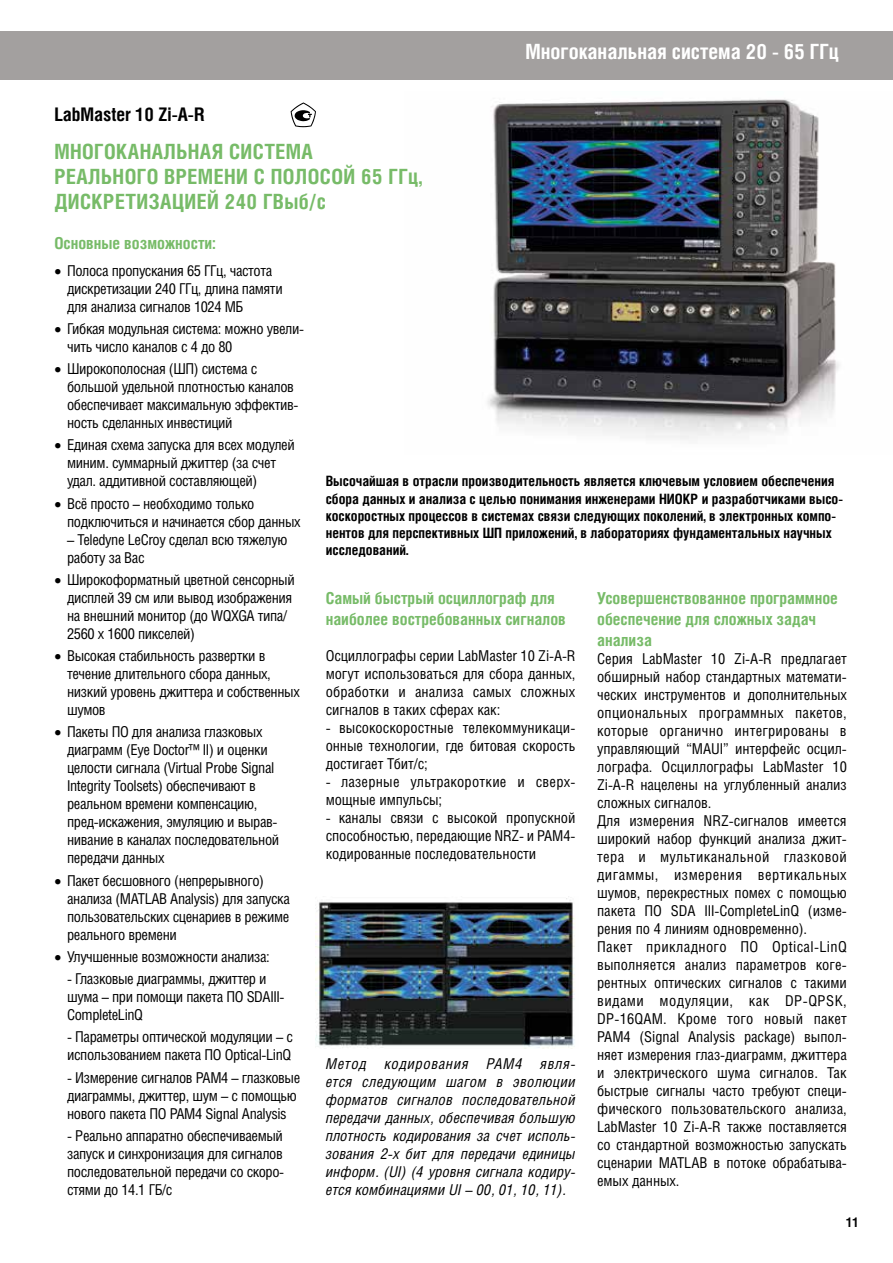
<style>
.page{position:relative;width:893px;height:1263px;background:#fff}
.page>*{position:absolute;margin:0;border:0;box-sizing:border-box;transform-origin:0 0}
.t1{font:700 21px/25.2px "Helios Cond C";letter-spacing:.02em;color:#77bb68}
.t2{font:700 21px "Helios Cond C";color:#fff}
.t3{font:700 18.75px "Helios Cond C";color:#000}
.t4{font:700 16.5px/21px "Helios Cond C";color:#77bb68}
.t5{font:15px/18px "Helios Cond C";letter-spacing:-.025em;color:#000}
.t6{font:15px/18px "Helios Cond C";letter-spacing:-.005em;color:#000}
.t7{font:italic 15px/18px "Helios Cond C";letter-spacing:.005em;color:#000;text-align:justify}
.t8{font:15px/18px "Helios Cond C";letter-spacing:.015em;color:#000}
.t9{font:700 14.25px/17.1px "Helios Cond C";color:#000}
.t10{font:700 13.5px "Helios Cond C";color:#000}
</style>
<div class="page">
<div style="left:0;top:31px;width:893px;height:48px;background:#a3a09f"></div>
<img style="left:487px;top:99px;width:352px;height:341px">
<img style="left:315px;top:898px;width:260px;height:150px">
<svg style="left:291px;top:102px;width:25px;height:25px"></svg>
<h1 class="t2" style="left:525px;top:39px;width:315px">Многоканальная система 20 - 65 ГГц</h1>
<p class="t3" style="left:54px;top:103px;width:152px">LabMaster 10 Zi-A-R</p>
<h1 class="t1" style="left:54px;top:138px;width:369px">МНОГОКАНАЛЬНАЯ СИСТЕМА<br>РЕАЛЬНОГО ВРЕМЕНИ С ПОЛОСОЙ 65 ГГц,<br>ДИСКРЕТИЗАЦИЕЙ 240 ГВыб/с</h1>
<p class="t4" style="left:54px;top:232px;width:163px">Основные возможности:</p>
<p class="t5" style="left:67px;top:261px;width:217px;text-indent:-13px">• Полоса пропускания 65 ГГц, частота дискретизации 240 ГГц, длина памяти для анализа сигналов 1024 МБ</p>
<p class="t5" style="left:67px;top:319px;width:238px;text-indent:-13px">• Гибкая модульная система: можно увели&shy;чить число каналов с 4 до 80</p>
<p class="t5" style="left:67px;top:359px;width:233px;text-indent:-13px">• Широкополосная (ШП) система с большой удельной плотностью каналов обеспечивает максимальную эффектив&shy;ность сделанных инвестиций</p>
<p class="t5" style="left:67px;top:436px;width:229px;text-indent:-13px">• Единая схема запуска для всех модулей миним. суммарный джиттер (за счет удал. аддитивной составляющей)</p>
<p class="t5" style="left:67px;top:494px;width:235px;text-indent:-13px">• Всё просто – необходимо только подключиться и начинается сбор данных</p>
<p class="t5" style="left:67px;top:530px;width:222px">– Teledyne LeCroy сделал всю тяжелую работу за Вас</p>
<p class="t5" style="left:67px;top:570px;width:229px;text-indent:-13px">• Широкоформатный цветной сенсорный дисплей 39 см или вывод изображения на внешний монитор (до WQXGA типа/<br>2560 x 1600 пикселей)</p>
<p class="t5" style="left:67px;top:646px;width:234px;text-indent:-13px">• Высокая стабильность развертки в течение длительного сбора данных, низкий уровень джиттера и собственных шумов</p>
<p class="t5" style="left:67px;top:723px;width:214px;text-indent:-13px">• Пакеты ПО для анализа глазковых диаграмм (Eye Doctor™ II) и оценки целости сигнала (Virtual Probe Signal<br>Integrity Toolsets) обеспечивают в реальном времени компенсацию, пред-искажения, эмуляцию и вырав&shy;нивание в каналах последовательной передачи данных</p>
<p class="t5" style="left:67px;top:871px;width:224px;text-indent:-13px">• Пакет бесшовного (непрерывного) анализа (MATLAB Analysis) для запуска пользовательских сценариев в режиме реального времени</p>
<p class="t5" style="left:54px;top:947px;width:217px">• Улучшенные возможности анализа:</p>
<p class="t5" style="left:67px;top:969px;width:219px">- Глазковые диаграммы, джиттер и шума – при помощи пакета ПО SDAIII-<br>CompleteLinQ</p>
<p class="t5" style="left:67px;top:1028px;width:227px">- Параметры оптической модуляции – с использованием пакета ПО Optical-LinQ</p>
<p class="t5" style="left:67px;top:1068px;width:235px">- Измерение сигналов PAM4 – глазковые диаграммы, джиттер, шум – с помощью нового пакета ПО PAM4 Signal Analysis</p>
<p class="t5" style="left:67px;top:1126px;width:219px;text-align:justify">- Реально аппаратно обеспечиваемый запуск и синхронизация для сигналов последовательной передачи со скоро&shy;стями до 14.1 ГБ/с</p>
<p class="t9" style="left:326px;top:472px;width:519px">Высочайшая в отрасли производительность является ключевым условием обеспечения сбора данных и анализа с целью понимания инженерами НИОКР и разработчиками высо&shy;коскоростных процессов в системах связи следующих поколений, в электронных компо&shy;нентов для перспективных ШП приложений, в лабораториях фундаментальных научных исследований.</p>
<p class="t4" style="left:326px;top:587px;width:242px">Самый быстрый осциллограф для наиболее востребованных сигналов</p>
<p class="t5" style="left:326px;top:646px;width:251px;text-align:justify">Осциллографы серии LabMaster 10 Zi-A-R могут использоваться для сбора данных, обработки и анализа самых сложных сигналов в таких сферах как:</p>
<p class="t5" style="left:326px;top:718px;width:251px;text-align:justify">- высокоскоростные телекоммуникаци&shy;онные технологии, где битовая скорость достигает Тбит/с;</p>
<p class="t8" style="left:326px;top:772px;width:251px">- лазерные ультракороткие и сверх&shy;мощные импульсы;</p>
<p class="t5" style="left:326px;top:808px;width:251px;text-align:justify">- каналы связи с высокой пропускной способностью, передающие NRZ- и PAM4- кодированные последовательности</p>
<p class="t4" style="left:597px;top:587px;width:242px">Усовершенствованное программное обеспечение для сложных задач анализа</p>
<p class="t6" style="left:597px;top:649px;width:251px">Серия LabMaster 10 Zi-A-R предлагает обширный набор стандартных математи&shy;ческих инструментов и дополнительных опциональных программных пакетов, которые органично интегрированы в управляющий “MAUI” интерфейс осцил&shy;лографа. Осциллографы LabMaster 10<br>Zi-A-R нацелены на углубленный анализ сложных сигналов.<br>Для измерения NRZ-сигналов имеется широкий набор функций анализа джит&shy;тера и мультиканальной глазковой дигаммы, измерения вертикальных шумов, перекрестных помех с помощью пакета ПО SDA III-CompleteLinQ (изме&shy;рения по 4 линиям одновременно).<br>Пакет прикладного ПО Optical-LinQ выполняется анализ параметров коге&shy;рентных оптических сигналов с такими видами модуляции, как DP-QPSK, DP-16QAM. Кроме того новый пакет PAM4 (Signal Analysis package) выпол&shy;няет измерения глаз-диаграмм, джиттера и электрического шума сигналов. Так быстрые сигналы часто требуют специ&shy;фического пользовательского анализа, LabMaster 10 Zi-A-R также поставляется со стандартной возможностью запускать сценарии MATLAB в потоке обрабатыва&shy;емых данных.</p>
<p class="t7" style="left:326px;top:1054px;width:251px">Метод кодирования PAM4 явля&shy;ется следующим шагом в эволюции форматов сигналов последовательной передачи данных, обеспечивая большую плотность кодирования за счет исполь&shy;зования 2-х бит для передачи единицы информ. (UI) (4 уровня сигнала кодиру&shy;ется комбинациями UI – 00, 01, 10, 11).</p>
<p class="t10" style="left:846px;top:1214px;width:14px">11</p>
</div>
